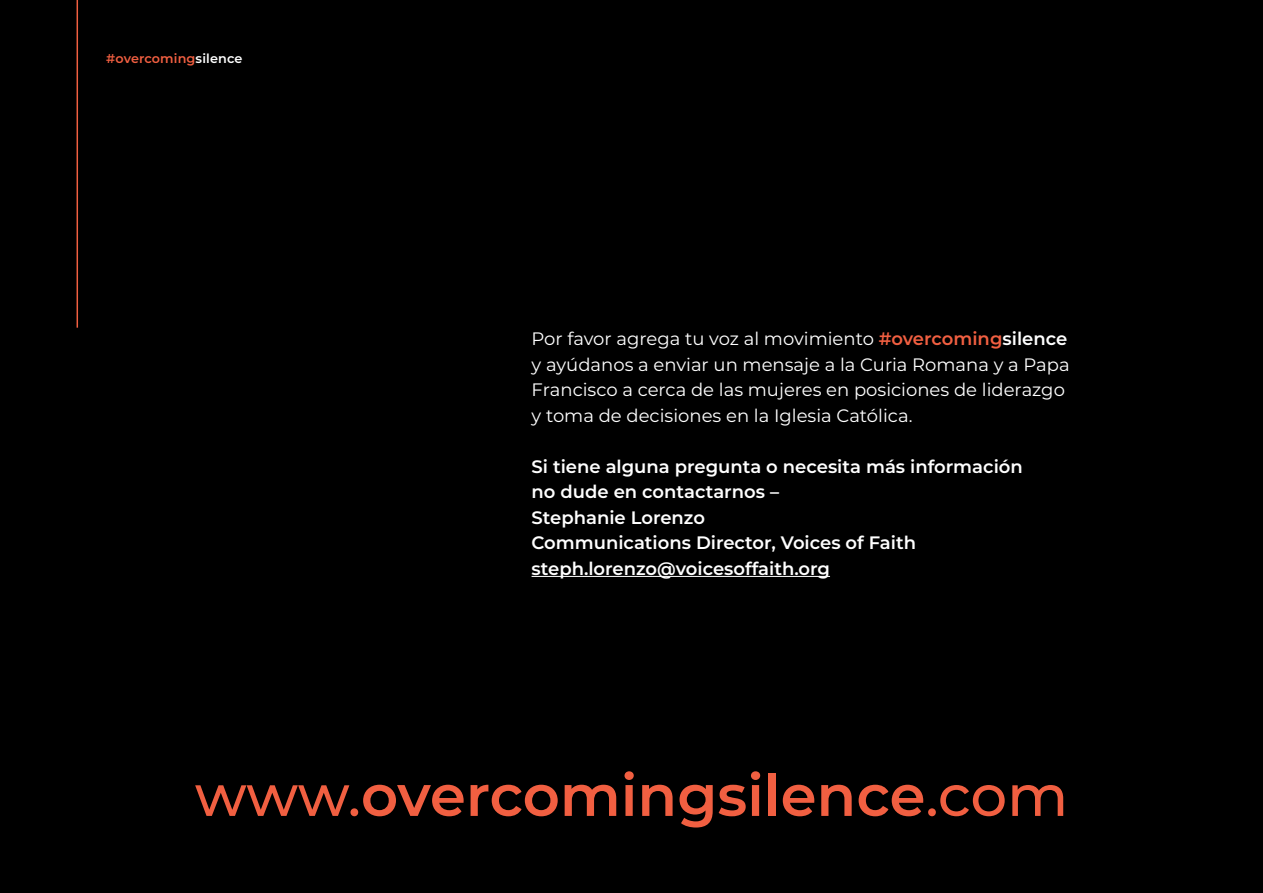
<style>
.page{position:relative;width:1263px;height:893px;background:#000}
.page>*{position:absolute;margin:0;border:0;box-sizing:border-box;transform-origin:0 0}
.t1{font:600 57.75px "Montserrat";color:#f15f41}
.t2{font:18px/25.5px "Montserrat";color:#fff}
.t3{font:600 18px/25.5px "Montserrat";color:#fff}
.t4{font:600 12.75px "Montserrat";letter-spacing:.01em;color:#f15f41}
.s1{color:#fff}
.s2{font-weight:600;color:#f15f41}
.s3{font-weight:600}
.s4{font-weight:500}
</style>
<div class="page">
<hr style="left:77px;top:0;width:1px;height:328px;background:#f15f41">
<hr style="left:531px;top:576px;width:299px;height:1px;background:#fff">
<p class="t4" style="left:106px;top:50px;width:138px">#overcoming<span class="s1">silence</span></p>
<p class="t2" style="left:531px;top:325px;width:540px">Por favor agrega tu voz al movimiento <span class="s2">#overcoming</span><span class="s3">silence </span>y ayúdanos a enviar un mensaje a la Curia Romana y a Papa Francisco a cerca de las mujeres en posiciones de liderazgo y toma de decisiones en la Iglesia Católica.</p>
<p class="t3" style="left:531px;top:453px;width:493px">Si tiene alguna pregunta o necesita más información no dude en contactarnos –<br>Stephanie Lorenzo<br>Communications Director, Voices of Faith steph.lorenzo@voicesoffaith.org</p>
<h1 class="t1" style="left:195px;top:754px;width:875px"><span class="s4">www.</span>overcomingsilence<span class="s4">.com</span></h1>
</div>
